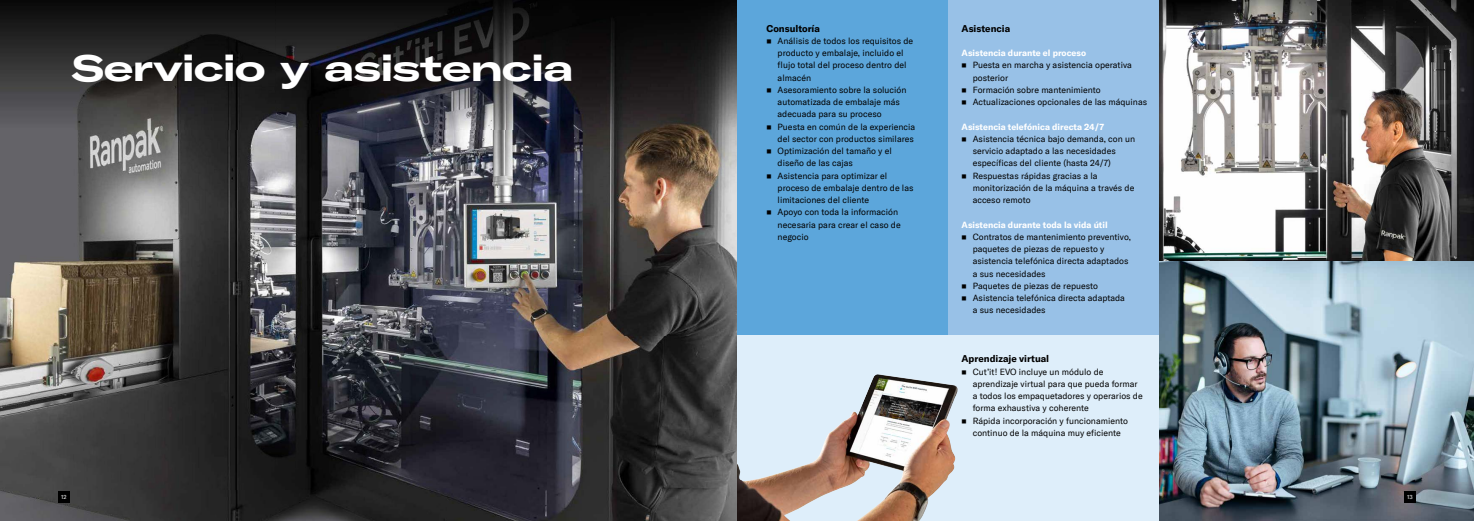
<style>
.page{position:relative;width:1474px;height:521px;background:#fff}
.page>*{position:absolute;margin:0;border:0;box-sizing:border-box;transform-origin:0 0}
.t1{font:700 expanded 36.75px "GT America";letter-spacing:-.02em;color:#fff}
.t2{font:700 9.62px "GT America";color:#000}
.t3{font:8.75px/12.2px "GT America";color:#000}
.t4{font:700 8.75px "GT America";color:#fff}
.t5{font:5.77px "GT America";color:#fff}
</style>
<div class="page">
<img style="left:0;top:130px;width:30px;height:391px">
<img style="left:30px;top:130px;width:707px;height:391px">
<img style="left:1158px;top:0;width:315px;height:521px">
<img style="left:0;top:0;width:737px;height:130px">
<div style="left:737px;top:325px;width:421px;height:196px;background:#deeefa"></div>
<img style="left:737px;top:374px;width:220px;height:147px">
<div style="left:947px;top:0;width:211px;height:335px;background:#98c1e7"></div>
<div style="left:737px;top:0;width:210px;height:335px;background:#5ca6db"></div>
<div style="left:58px;top:491px;width:11px;height:11px;background:#000"></div>
<div style="left:1404px;top:491px;width:11px;height:11px;background:#000"></div>
<h1 class="t1" style="left:72px;top:45px;width:503px">Servicio y asistencia</h1>
<p class="t2" style="left:766px;top:22px;width:55px">Consultoría</p>
<p class="t3" style="left:777px;top:35px;width:137px;text-indent:-11px">■ Análisis de todos los requisitos de producto y embalaje, incluido el flujo total del proceso dentro del almacén</p>
<p class="t3" style="left:777px;top:84px;width:130px;text-indent:-11px">■ Asesoramiento sobre la solución automatizada de embalaje más adecuada para su proceso</p>
<p class="t3" style="left:766px;top:120px;width:150px;text-align:right">■ Puesta en común de la experiencia del sector con productos similares</p>
<p class="t3" style="left:777px;top:145px;width:116px;text-indent:-11px">■ Optimización del tamaño y el diseño de las cajas</p>
<p class="t3" style="left:777px;top:169px;width:137px;text-indent:-11px">■ Asistencia para optimizar el proceso de embalaje dentro de las limitaciones del cliente</p>
<p class="t3" style="left:777px;top:206px;width:124px;text-indent:-11px">■ Apoyo con toda la información necesaria para crear el caso de negocio</p>
<p class="t2" style="left:961px;top:22px;width:50px">Asistencia</p>
<p class="t4" style="left:961px;top:47px;width:126px">Asistencia durante el proceso</p>
<p class="t3" style="left:972px;top:59px;width:161px;text-indent:-11px">■ Puesta en marcha y asistencia operativa posterior</p>
<p class="t3" style="left:961px;top:84px;width:141px">■ Formación sobre mantenimiento</p>
<p class="t3" style="left:961px;top:96px;width:187px">■ Actualizaciones opcionales de las máquinas</p>
<p class="t4" style="left:961px;top:121px;width:144px">Asistencia telefónica directa 24/7</p>
<p class="t3" style="left:972px;top:133px;width:164px;text-indent:-11px">■ Asistencia técnica bajo demanda, con un servicio adaptado a las necesidades específicas del cliente (hasta 24/7)</p>
<p class="t3" style="left:972px;top:169px;width:163px;text-indent:-11px">■ Respuestas rápidas gracias a la monitorización de la máquina a través de acceso remoto</p>
<p class="t4" style="left:961px;top:219px;width:148px">Asistencia durante toda la vida útil</p>
<p class="t3" style="left:972px;top:231px;width:160px;text-indent:-11px">■ Contratos de mantenimiento preventivo, paquetes de piezas de repuesto y asistencia telefónica directa adaptados a sus necesidades</p>
<p class="t3" style="left:961px;top:280px;width:138px">■ Paquetes de piezas de repuesto</p>
<p class="t3" style="left:972px;top:292px;width:154px;text-indent:-11px">■ Asistencia telefónica directa adaptada a sus necesidades</p>
<p class="t2" style="left:961px;top:353px;width:89px">Aprendizaje virtual</p>
<p class="t3" style="left:972px;top:365px;width:171px;text-indent:-11px">■ Cut’it! EVO incluye un módulo de aprendizaje virtual para que pueda formar a todos los empaquetadores y operarios de forma exhaustiva y coherente</p>
<p class="t3" style="left:961px;top:414px;width:168px;text-align:center">■ Rápida incorporación y funcionamiento continuo de la máquina muy eficiente</p>
<p class="t5" style="left:61px;top:493px;width:7px">12</p>
<p class="t5" style="left:1407px;top:493px;width:7px">13</p>
</div>
